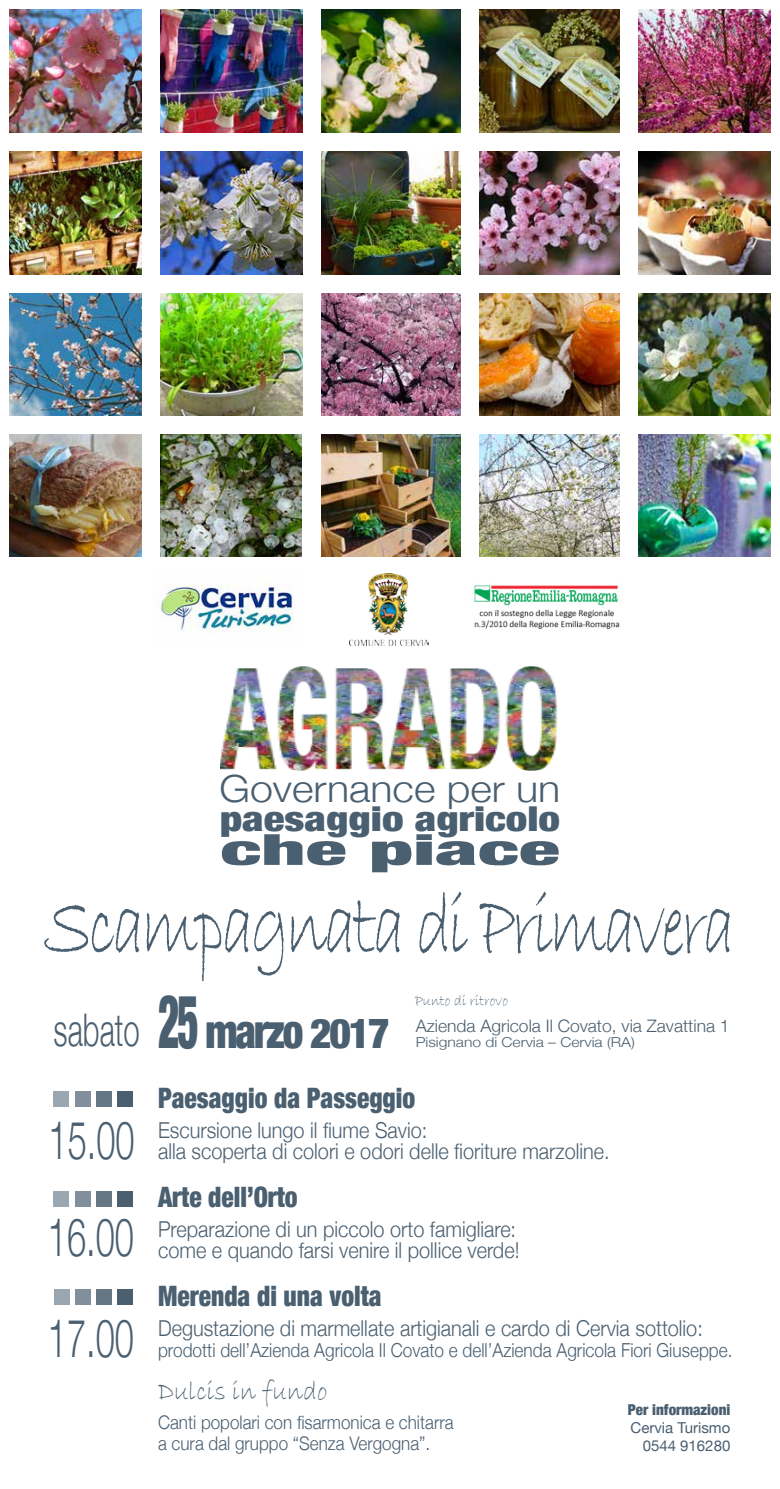
<style>
.page{position:relative;width:780px;height:1489px;background:#fff}
.page>*{position:absolute;margin:0;border:0;box-sizing:border-box;transform-origin:0 0}
.t1{font:90px "Bradley Hand ITC";letter-spacing:-.05em;color:#4a5f70;scale:.73 1}
.t2{font:300 52.88px/98.9px "Helvetica Neue";color:#4a5f70;text-align:justify;scale:.65 1}
.t3{font:300 45px "Helvetica Neue";color:#4a5f70;scale:.65 1}
.t4{font:900 condensed 42.88px "Helvetica Neue";color:#4a5f70;scale:1.99 1}
.t5{font:300 37.5px "Helvetica Neue";color:#4a5f70;scale:1.1 1}
.t6{font:900 condensed 34.25px "Helvetica Neue";color:#4a5f70;scale:1.26 1}
.t7{font:900 condensed 28.12px "Helvetica Neue";color:#4a5f70;scale:.91 1}
.t8{font:28.12px "Bradley Hand ITC";color:#4a5f70;scale:.91 1}
.t9{font:300 21.88px/21px "Helvetica Neue";color:#4a5f70;scale:.91 1}
.t10{font:300 19.25px "Helvetica Neue";color:#4a5f70;scale:.9 1}
.t11{font:300 18.75px/21px "Helvetica Neue";color:#4a5f70;scale:.91 1}
.t12{font:300 17.25px "Helvetica Neue";color:#4a5f70}
.t13{font:15.62px "Bradley Hand ITC";color:#4a5f70;scale:.91 1}
.t14{font:15px/18px "Helvetica Neue";color:#4a5f70;text-align:right}
.t15{font:900 condensed 15px "Helvetica Neue";color:#4a5f70}
.t16{font:300 13.75px "Helvetica Neue";color:#4a5f70;scale:1.14 1}
.s1{font-weight:900;font-stretch:condensed;font-size:75px}
.s2{font-weight:900;font-stretch:condensed;font-size:46.88px}
.s3{font-weight:900;font-stretch:condensed;font-size:41.25px}
</style>
<div class="page">
<img style="left:321px;top:293px;width:140px;height:123px">
<img style="left:479px;top:293px;width:140px;height:123px">
<img style="left:321px;top:9px;width:140px;height:266px">
<img style="left:479px;top:9px;width:140px;height:266px">
<img style="left:638px;top:151px;width:133px;height:265px">
<img style="left:9px;top:9px;width:133px;height:266px">
<img style="left:638px;top:9px;width:133px;height:124px">
<img style="left:160px;top:434px;width:141px;height:122px">
<img style="left:638px;top:434px;width:133px;height:122px">
<img style="left:9px;top:293px;width:133px;height:123px">
<img style="left:160px;top:9px;width:143px;height:407px">
<img style="left:9px;top:434px;width:133px;height:122px">
<img style="left:321px;top:434px;width:139px;height:122px">
<img style="left:479px;top:434px;width:140px;height:122px">
<div style="left:0;top:133px;width:780px;height:18px;background:#fff"></div>
<div style="left:0;top:275px;width:780px;height:17px;background:#fff"></div>
<img style="left:221px;top:666px;width:337px;height:105px">
<img style="left:349px;top:574px;width:79px;height:72px">
<img style="left:474px;top:585px;width:146px;height:44px">
<div style="left:117px;top:1091px;width:16px;height:16px;background:#4a5f70"></div>
<div style="left:96px;top:1091px;width:16px;height:16px;background:#657785"></div>
<div style="left:75px;top:1091px;width:16px;height:16px;background:#808f9b"></div>
<div style="left:53px;top:1091px;width:16px;height:16px;background:#9ba7b0"></div>
<div style="left:117px;top:1190px;width:16px;height:16px;background:#4a5f70"></div>
<div style="left:96px;top:1190px;width:16px;height:16px;background:#657785"></div>
<div style="left:75px;top:1190px;width:16px;height:16px;background:#808f9b"></div>
<div style="left:53px;top:1190px;width:16px;height:16px;background:#9ba7b0"></div>
<div style="left:117px;top:1289px;width:16px;height:16px;background:#4a5f70"></div>
<div style="left:96px;top:1289px;width:16px;height:16px;background:#657785"></div>
<div style="left:75px;top:1289px;width:16px;height:16px;background:#808f9b"></div>
<div style="left:54px;top:1289px;width:16px;height:16px;background:#9ba7b0"></div>
<img style="left:158px;top:581px;width:135px;height:51px">
<h3 class="t5" style="left:219px;top:758px;width:311px">Governance per un</h3>
<h3 class="t6" style="left:220px;top:790px;width:271px">paesaggio agricolo</h3>
<h3 class="t4" style="left:220px;top:814px;width:172px">che piace</h3>
<h1 class="t1" style="left:44px;top:868px;width:948px">Scampagnata di Primavera</h1>
<h3 class="t3" style="left:54px;top:993px;width:518px">sabato <span class="s1">25</span> <span class="s2">marzo</span> <span class="s3">2017</span></h3>
<p class="t13" style="left:415px;top:990px;width:104px">Punto di ritrovo</p>
<p class="t12" style="left:415px;top:1011px;width:315px">Azienda Agricola Il Covato, via Zavattina 1</p>
<p class="t16" style="left:415px;top:1031px;width:194px">Pisignano di Cervia – Cervia (RA)</p>
<h2 class="t2" style="left:48px;top:1087px;width:135px">15.00<br>16.00<br>17.00</h2>
<p class="t7" style="left:158px;top:1074px;width:284px">Paesaggio da Passeggio</p>
<p class="t9" style="left:158px;top:1118px;width:498px">Escursione lungo il fiume Savio:<br>alla scoperta di colori e odori delle fioriture marzoline.</p>
<p class="t7" style="left:158px;top:1173px;width:155px">Arte dell’Orto</p>
<p class="t9" style="left:158px;top:1217px;width:398px">Preparazione di un piccolo orto famigliare: come e quando farsi venire il pollice verde!</p>
<p class="t7" style="left:158px;top:1272px;width:247px">Merenda di una volta</p>
<p class="t9" style="left:158px;top:1316px;width:600px">Degustazione di marmellate artigianali e cardo di Cervia sottolio:</p>
<p class="t10" style="left:158px;top:1334px;width:639px">prodotti dell’Azienda Agricola Il Covato e dell’Azienda Agricola Fiori Giuseppe.</p>
<p class="t8" style="left:158px;top:1373px;width:188px">Dulcis in fundo</p>
<p class="t11" style="left:158px;top:1410px;width:326px">Canti popolari con fisarmonica e chitarra a cura dal gruppo “Senza Vergogna”.</p>
<p class="t15" style="left:627px;top:1396px;width:104px">Per informazioni</p>
<p class="t14" style="left:630px;top:1419px;width:101px">Cervia Turismo<br>0544 916280</p>
</div>
